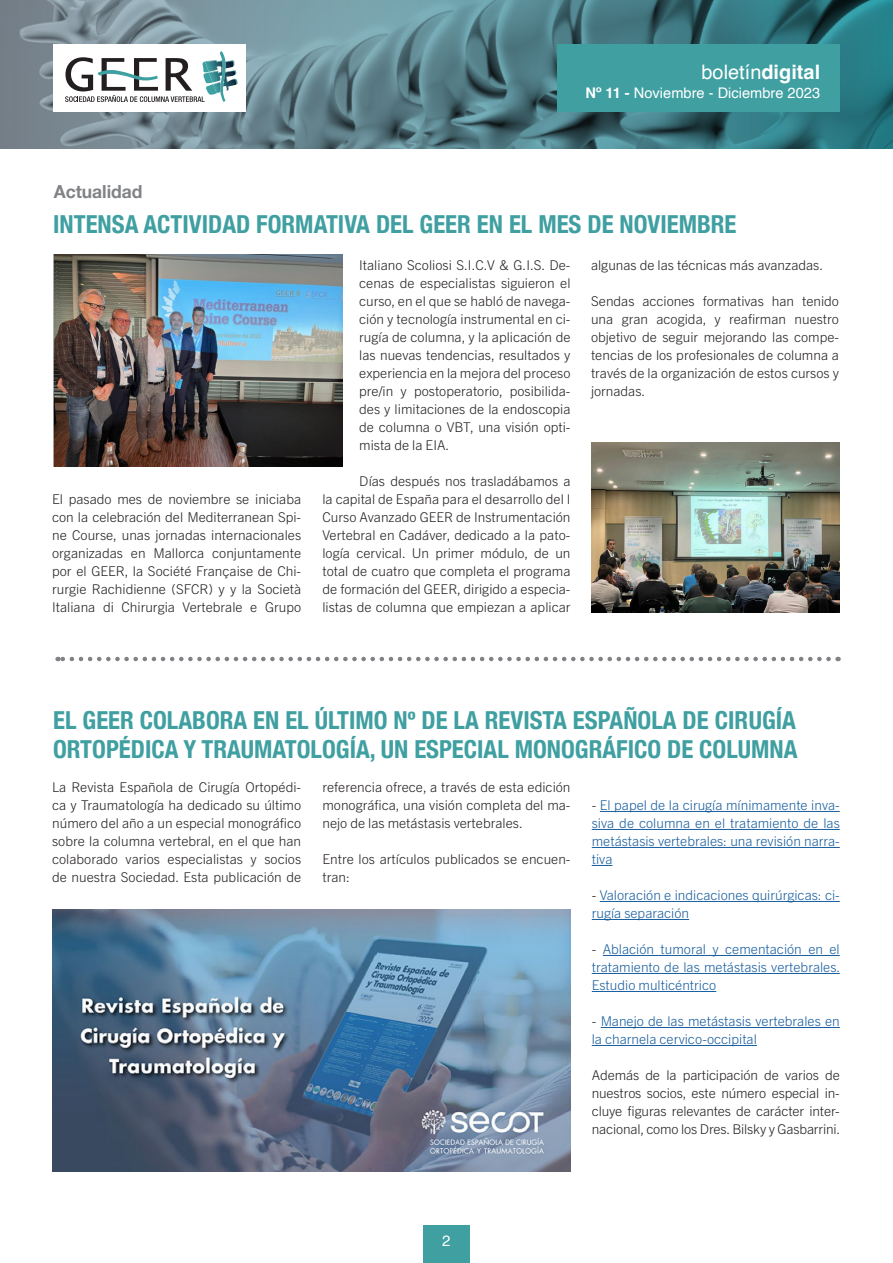
<style>
.page{position:relative;width:893px;height:1263px;background:#fff}
.page>*{position:absolute;margin:0;border:0;box-sizing:border-box;transform-origin:0 0}
.t1{font:700 condensed 24.75px/28.7px "Helvetica Neue";color:#3f9fa1}
.t2{font:19.95px "Helvetica";color:#fff}
.t3{font:700 18px "Helvetica Neue";color:#808285}
.t4{font:15px "Helvetica";color:#fff}
.t5{font:14.7px "Helvetica";color:#fff}
.t6{font:300 13.5px/18px "Trade Gothic Next LT Pro";color:#231f20;text-align:justify}
.t7{font:300 13.5px/18px "Trade Gothic Next LT Pro";color:#175d9e;text-align:justify}
.s1{font-weight:700}
.s2{color:#231f20}
</style>
<div class="page">
<div style="left:423px;top:1226px;width:47px;height:37px;background:#3f9fa1"></div>
<svg style="left:0;top:0;width:893px;height:149px;background:#578089"></svg>
<div style="left:557px;top:44px;width:282px;height:68px;background:#3f9fa1"></div>
<div style="left:53px;top:44px;width:193px;height:68px;background:#fff"></div>
<svg style="left:65px;top:51px;width:173px;height:51px"></svg>
<svg style="left:58px;top:657px;width:771px;height:4px"></svg>
<hr style="left:600px;top:811px;width:240px;height:1px;background:#175d9e">
<hr style="left:592px;top:829px;width:248px;height:1px;background:#175d9e">
<hr style="left:592px;top:847px;width:248px;height:1px;background:#175d9e">
<svg style="left:592px;top:865px;width:20px;height:1px"></svg>
<hr style="left:600px;top:901px;width:240px;height:1px;background:#175d9e">
<hr style="left:592px;top:919px;width:97px;height:1px;background:#175d9e">
<hr style="left:603px;top:955px;width:237px;height:1px;background:#175d9e">
<hr style="left:592px;top:973px;width:248px;height:1px;background:#175d9e">
<hr style="left:592px;top:991px;width:124px;height:1px;background:#175d9e">
<hr style="left:601px;top:1027px;width:239px;height:1px;background:#175d9e">
<hr style="left:592px;top:1045px;width:165px;height:1px;background:#175d9e">
<img style="left:54px;top:255px;width:288px;height:211px">
<img style="left:591px;top:442px;width:249px;height:170px">
<img style="left:52px;top:909px;width:518px;height:262px">
<p class="t3" style="left:54px;top:177px;width:90px">Actualidad</p>
<h2 class="t2" style="left:701px;top:56px;width:120px">boletín<span class="s1">digital</span></h2>
<p class="t5" style="left:585px;top:82px;width:236px"><span class="s1">Nº 11 -</span> Noviembre - Diciembre 2023</p>
<p class="t1" style="left:53px;top:208px;width:685px">INTENSA ACTIVIDAD FORMATIVA DEL GEER EN EL MES DE NOVIEMBRE</p>
<p class="t6" style="left:52px;top:489px;width:251px">El pasado mes de noviembre se iniciaba con la celebración del Mediterranean Spi&shy;ne Course, unas jornadas internacionales organizadas en Mallorca conjuntamente por el GEER, la Société Française de Chi&shy;rurgie Rachidienne (SFCR) y y la Società Italiana di Chirurgia Vertebrale e Grupo</p>
<p class="t6" style="left:359px;top:255px;width:213px">Italiano Scoliosi S.I.C.V &amp; G.I.S. De&shy;cenas de especialistas siguieron el curso, en el que se habló de navega&shy;ción y tecnología instrumental en ci&shy;rugía de columna, y la aplicación de las nuevas tendencias, resultados y experiencia en la mejora del proceso pre/in y postoperatorio, posibilida&shy;des y limitaciones de la endoscopia de columna o VBT, una visión opti&shy;mista de la EIA.</p>
<p class="t6" style="left:322px;top:471px;width:250px;text-indent:37px">Días después nos trasladábamos a la capital de España para el desarrollo del I Curso Avanzado GEER de Instrumentación Vertebral en Cadáver, dedicado a la pato&shy;logía cervical. Un primer módulo, de un total de cuatro que completa el programa de formación del GEER, dirigido a especia&shy;listas de columna que empiezan a aplicar</p>
<p class="t6" style="left:591px;top:255px;width:234px">algunas de las técnicas más avanzadas.</p>
<p class="t6" style="left:591px;top:291px;width:250px">Sendas acciones formativas han tenido una gran acogida, y reafirman nuestro objetivo de seguir mejorando las compe&shy;tencias de los profesionales de columna a través de la organización de estos cursos y jornadas.</p>
<p class="t1" style="left:53px;top:705px;width:746px">EL GEER COLABORA EN EL ÚLTIMO Nº DE LA REVISTA ESPAÑOLA DE CIRUGÍA<br>ORTOPÉDICA Y TRAUMATOLOGÍA, UN ESPECIAL MONOGRÁFICO DE COLUMNA</p>
<p class="t6" style="left:52px;top:777px;width:251px">La Revista Española de Cirugía Ortopédi&shy;ca y Traumatología ha dedicado su último número del año a un especial monográfico sobre la columna vertebral, en el que han colaborado varios especialistas y socios de nuestra Sociedad. Esta publicación de</p>
<p class="t6" style="left:322px;top:777px;width:250px">referencia ofrece, a través de esta edición monográfica, una visión completa del ma&shy;nejo de las metástasis vertebrales.</p>
<p class="t7" style="left:592px;top:795px;width:250px"><span class="s2">-</span> El papel de la cirugía mínimamente inva&shy;siva de columna en el tratamiento de las metástasis vertebrales: una revisión narra&shy;tiva</p>
<p class="t7" style="left:592px;top:885px;width:250px"><span class="s2">-</span> Valoración e indicaciones quirúrgicas: ci&shy;rugía separación</p>
<p class="t7" style="left:592px;top:939px;width:250px"><span class="s2">-</span> Ablación tumoral y cementación en el tratamiento de las metástasis vertebrales.<br>Estudio multicéntrico</p>
<p class="t7" style="left:592px;top:1011px;width:250px"><span class="s2">-</span> Manejo de las metástasis vertebrales en la charnela cervico-occipital</p>
<p class="t6" style="left:592px;top:1065px;width:250px">Además de la participación de varios de nuestros socios, este número especial in&shy;cluye figuras relevantes de carácter inter&shy;nacional, como los Dres. Bilsky y Gasbarrini.</p>
<p class="t6" style="left:322px;top:849px;width:250px">Entre los artículos publicados se encuen&shy;tran:</p>
<p class="t4" style="left:442px;top:1229px;width:10px">2</p>
</div>
